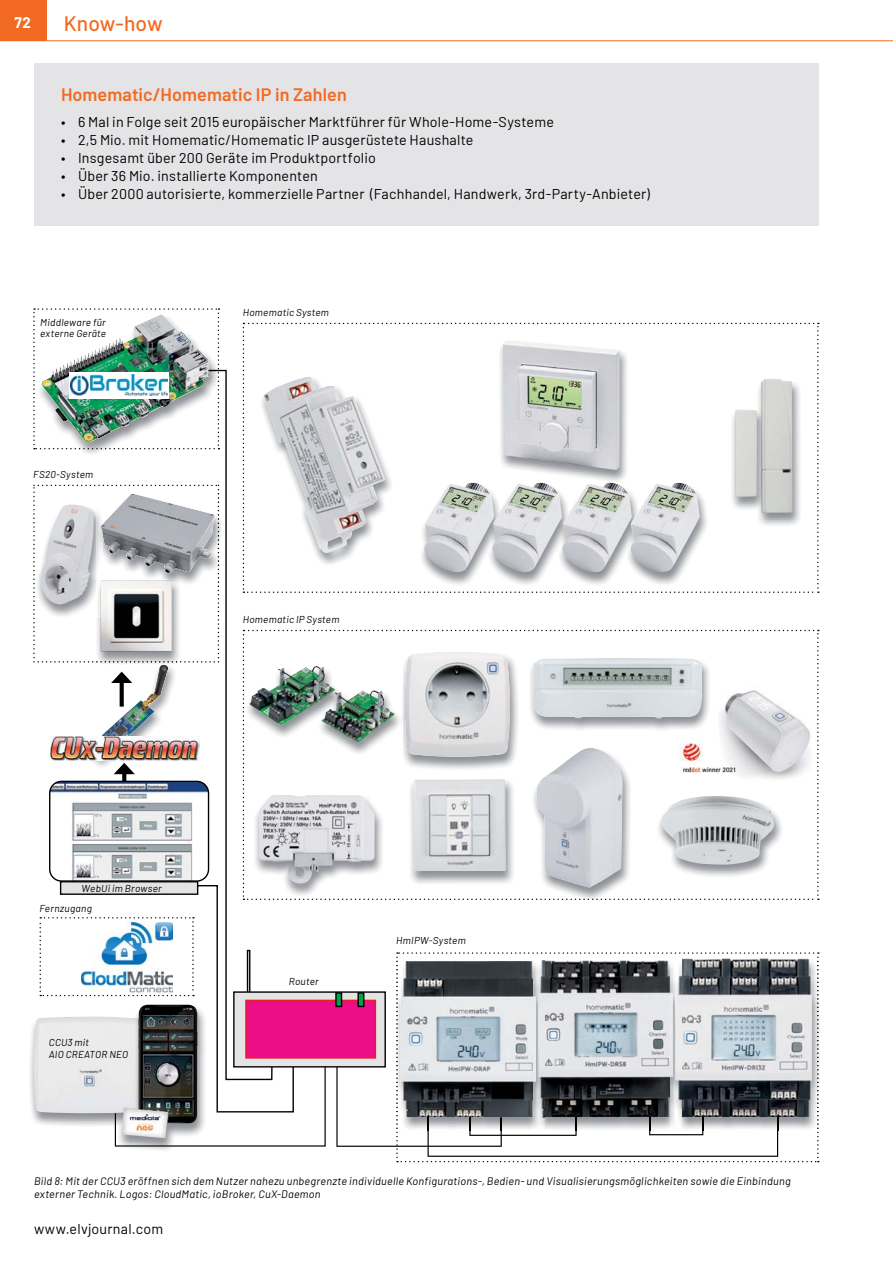
<style>
.page{position:relative;width:893px;height:1263px;background:#fff}
.page>*{position:absolute;margin:0;border:0;box-sizing:border-box;transform-origin:0 0}
.t1{font:500 21px "Barlow";color:#f26a21}
.t2{font:600 18px "Barlow";letter-spacing:.005em;color:#f26a21}
.t3{font:700 15px "Barlow";color:#fff}
.t4{font:14.25px "Barlow";letter-spacing:.015em;color:#000}
.t5{font:italic 10.8px/12.3px "Barlow";letter-spacing:.025em;color:#000}
.t6{font:italic 10.05px/11.4px "Barlow";letter-spacing:.025em;color:#000}
</style>
<div class="page">
<div style="left:0;top:0;width:47px;height:40px;background:#f26a21"></div>
<hr style="left:0;top:40px;width:893px;height:1px;background:#f26a21">
<img style="left:40px;top:449px;width:166px;height:5px">
<img style="left:93px;top:666px;width:82px;height:101px">
<img style="left:93px;top:666px;width:75px;height:70px">
<img style="left:50px;top:781px;width:157px;height:99px">
<div style="left:49px;top:781px;width:160px;height:101px;border:1px solid #000;border-radius:12px"></div>
<svg style="left:59px;top:880px;width:148px;height:117px"></svg>
<svg style="left:243px;top:323px;width:576px;height:270px"></svg>
<svg style="left:207px;top:369px;width:67px;height:696px"></svg>
<div style="left:234px;top:992px;width:151px;height:75px;background:#e4e4e6"></div>
<div style="left:233px;top:991px;width:153px;height:76px;border:1px solid #000"></div>
<img style="left:30px;top:1009px;width:175px;height:141px">
<img style="left:34px;top:1004px;width:164px;height:134px">
<svg style="left:114px;top:1065px;width:212px;height:82px"></svg>
<div style="left:246px;top:1000px;width:129px;height:58px;background:#eb0e87"></div>
<div style="left:245px;top:1000px;width:131px;height:59px;border:1px solid #e81d25"></div>
<div style="left:335px;top:992px;width:7px;height:15px;border:1px solid #000"></div>
<svg style="left:243px;top:630px;width:576px;height:270px"></svg>
<img style="left:51px;top:736px;width:148px;height:25px">
<svg style="left:122px;top:774px;width:4px;height:7px"></svg>
<svg style="left:114px;top:763px;width:21px;height:11px"></svg>
<svg style="left:120px;top:683px;width:4px;height:24px"></svg>
<svg style="left:111px;top:672px;width:21px;height:11px"></svg>
<svg style="left:40px;top:917px;width:154px;height:79px"></svg>
<img style="left:33px;top:308px;width:186px;height:141px">
<div style="left:34px;top:64px;width:785px;height:162px;background:#e4e4e6"></div>
<img style="left:730px;top:378px;width:72px;height:148px">
<img style="left:735px;top:379px;width:57px;height:135px">
<img style="left:259px;top:376px;width:135px;height:189px">
<img style="left:263px;top:377px;width:122px;height:176px">
<svg style="left:33px;top:485px;width:186px;height:181px"></svg>
<img style="left:101px;top:581px;width:71px;height:70px">
<svg style="left:336px;top:952px;width:483px;height:210px"></svg>
<img style="left:675px;top:960px;width:6px;height:157px">
<img style="left:245px;top:666px;width:155px;height:90px">
<img style="left:249px;top:666px;width:123px;height:60px">
<img style="left:254px;top:794px;width:130px;height:103px">
<img style="left:259px;top:795px;width:116px;height:90px">
<img style="left:409px;top:778px;width:105px;height:107px">
<img style="left:413px;top:779px;width:92px;height:92px">
<img style="left:400px;top:651px;width:119px;height:119px">
<img style="left:405px;top:652px;width:105px;height:105px">
<img style="left:656px;top:795px;width:127px;height:83px">
<img style="left:661px;top:796px;width:113px;height:69px">
<img style="left:528px;top:657px;width:183px;height:75px">
<img style="left:533px;top:658px;width:169px;height:60px">
<div style="left:69px;top:372px;width:100px;height:26px;background:linear-gradient(to right,#fff,#fff)"></div>
<img style="left:70px;top:374px;width:98px;height:21px">
<p class="t3" style="left:15px;top:13px;width:18px">72</p>
<h1 class="t1" style="left:64px;top:10px;width:100px">Know-how</h1>
<p class="t2" style="left:61px;top:83px;width:287px">Homematic/Homematic IP in Zahlen</p>
<p class="t4" style="left:61px;top:113px;width:494px">• 6 Mal in Folge seit 2015 europäischer Marktführer für Whole-Home-Systeme</p>
<p class="t4" style="left:61px;top:131px;width:414px">• 2,5 Mio. mit Homematic/Homematic IP ausgerüstete Haushalte</p>
<p class="t4" style="left:61px;top:149px;width:316px">• Insgesamt über 200 Geräte im Produktportfolio</p>
<p class="t4" style="left:61px;top:167px;width:258px">• Über 36 Mio. installierte Komponenten</p>
<p class="t4" style="left:61px;top:185px;width:590px">• Über 2000 autorisierte, kommerzielle Partner (Fachhandel, Handwerk, 3rd-Party-Anbieter)</p>
<p class="t6" style="left:40px;top:316px;width:67px">Middleware für externe Geräte</p>
<p class="t6" style="left:33px;top:468px;width:61px">FS20-System</p>
<p class="t6" style="left:243px;top:306px;width:88px">Homematic System</p>
<p class="t6" style="left:243px;top:614px;width:98px">Homematic IP System</p>
<p class="t6" style="left:82px;top:882px;width:82px">WebUi im Browser</p>
<p class="t6" style="left:40px;top:902px;width:54px">Fernzugang</p>
<p class="t6" style="left:49px;top:1037px;width:81px">CCU3 mit<br>AIO CREATOR NEO</p>
<p class="t6" style="left:289px;top:975px;width:31px">Router</p>
<p class="t6" style="left:396px;top:934px;width:71px">HmIPW-System</p>
<p class="t5" style="left:34px;top:1175px;width:758px">Bild 8: Mit der CCU3 eröffnen sich dem Nutzer nahezu unbegrenzte individuelle Konfigurations-, Bedien- und Visualisierungsmöglichkeiten sowie die Einbindung externer Technik. Logos: CloudMatic, ioBroker, CuX-Daemon</p>
<p class="t4" style="left:34px;top:1220px;width:131px">www.elvjournal.com</p>
</div>
